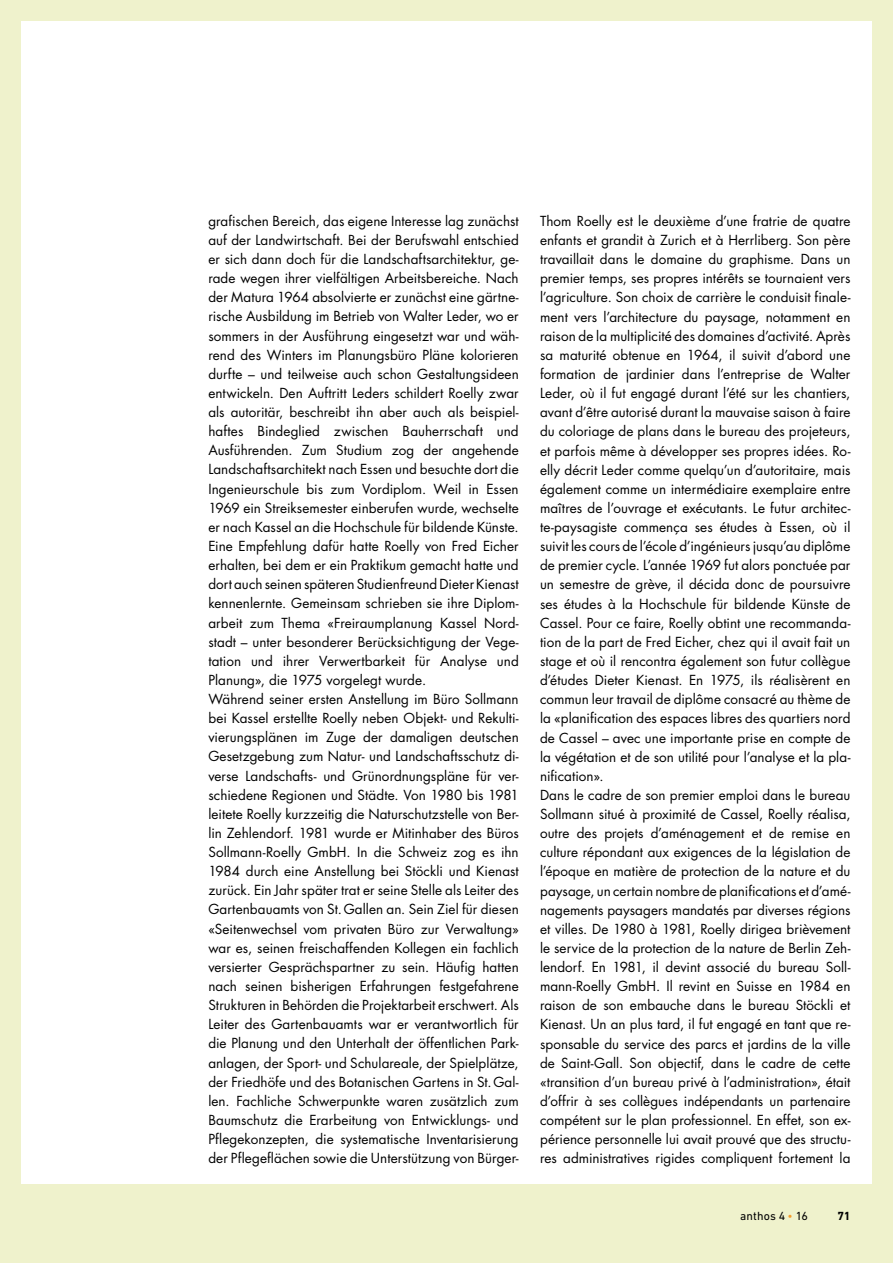
<style>
.page{position:relative;width:893px;height:1263px;background:#eff2cc}
.page>*{position:absolute;margin:0;border:0;box-sizing:border-box;transform-origin:0 0}
.t1{font:13.5px/19.2px "Futura Std";letter-spacing:.005em;color:#000}
.t2{font:12px "DIN Next LT Pro";letter-spacing:.01em;color:#000}
.t3{font:700 12px "DIN Next LT Pro";color:#000}
.s1{color:#f59b2b}
</style>
<div class="page">
<div style="left:21px;top:21px;width:851px;height:1163px;background:#fff"></div>
<p class="t1" style="left:208px;top:211px;width:312px">grafischen Bereich, das eigene Interesse lag zunächst auf der Landwirtschaft. Bei der Berufswahl entschied er sich dann doch für die Landschaftsarchitektur, ge&shy;rade wegen ihrer vielfältigen Arbeitsbereiche. Nach der Matura 1964 absolvierte er zunächst eine gärtne&shy;rische Ausbildung im Betrieb von Walter Leder, wo er sommers in der Ausführung eingesetzt war und wäh&shy;rend des Winters im Planungsbüro Pläne kolorieren durfte – und teilweise auch schon Gestaltungsideen entwickeln. Den Auftritt Leders schildert Roelly zwar als autoritär, beschreibt ihn aber auch als beispiel&shy;haftes Bindeglied zwischen Bauherrschaft und Ausführenden. Zum Studium zog der angehende Landschaftsarchitekt nach Essen und besuchte dort die Ingenieurschule bis zum Vordiplom. Weil in Essen 1969 ein Streiksemester einberufen wurde, wechselte er nach Kassel an die Hochschule für bildende Künste.<br>Eine Empfehlung dafür hatte Roelly von Fred Eicher erhalten, bei dem er ein Praktikum gemacht hatte und dort auch seinen späteren Studienfreund Dieter Kienast kennenlernte. Gemeinsam schrieben sie ihre Diplom&shy;arbeit zum Thema «Freiraumplanung Kassel Nord&shy;stadt – unter besonderer Berücksichtigung der Vege&shy;tation und ihrer Verwertbarkeit für Analyse und Planung», die 1975 vorgelegt wurde.<br>Während seiner ersten Anstellung im Büro Sollmann bei Kassel erstellte Roelly neben Objekt- und Rekulti&shy;vierungsplänen im Zuge der damaligen deutschen Gesetzgebung zum Natur- und Landschaftsschutz di&shy;verse Landschafts- und Grünordnungspläne für ver&shy;schiedene Regionen und Städte. Von 1980 bis 1981 leitete Roelly kurzzeitig die Naturschutzstelle von Ber&shy;lin Zehlendorf. 1981 wurde er Mitinhaber des Büros Sollmann-Roelly GmbH. In die Schweiz zog es ihn 1984 durch eine Anstellung bei Stöckli und Kienast zurück. Ein Jahr später trat er seine Stelle als Leiter des Gartenbauamts von St.Gallen an. Sein Ziel für diesen «Seitenwechsel vom privaten Büro zur Verwaltung» war es, seinen freischaffenden Kollegen ein fachlich versierter Gesprächspartner zu sein. Häufig hatten nach seinen bisherigen Erfahrungen festgefahrene Strukturen in Behörden die Projektarbeit erschwert. Als Leiter des Gartenbauamts war er verantwortlich für die Planung und den Unterhalt der öffentlichen Park&shy;anlagen, der Sport- und Schulareale, der Spielplätze, der Friedhöfe und des Botanischen Gartens in St.Gal&shy;len. Fachliche Schwerpunkte waren zusätzlich zum Baumschutz die Erarbeitung von Entwicklungs- und Pflegekonzepten, die systematische Inventarisierung der Pflegeflächen sowie die Unterstützung von Bürger-</p>
<p class="t1" style="left:540px;top:212px;width:312px">Thom Roelly est le deuxième d’une fratrie de quatre enfants et grandit à Zurich et à Herrliberg. Son père travaillait dans le domaine du graphisme. Dans un premier temps, ses propres intérêts se tournaient vers l’agriculture. Son choix de carrière le conduisit finale&shy;ment vers l’architecture du paysage, notamment en raison de la multiplicité des domaines d’activité. Après sa maturité obtenue en 1964, il suivit d’abord une formation de jardinier dans l’entreprise de Walter Leder, où il fut engagé durant l’été sur les chantiers, avant d’être autorisé durant la mauvaise saison à faire du coloriage de plans dans le bureau des projeteurs, et parfois même à développer ses propres idées. Ro&shy;elly décrit Leder comme quelqu’un d’autoritaire, mais également comme un intermédiaire exemplaire entre maîtres de l’ouvrage et exécutants. Le futur architec&shy;te-paysagiste commença ses études à Essen, où il suivit les cours de l’école d’ingénieurs jusqu’au diplôme de premier cycle. L’année 1969 fut alors ponctuée par un semestre de grève, il décida donc de poursuivre ses études à la Hochschule für bildende Künste de Cassel. Pour ce faire, Roelly obtint une recommanda&shy;tion de la part de Fred Eicher, chez qui il avait fait un stage et où il rencontra également son futur collègue d’études Dieter Kienast. En 1975, ils réalisèrent en commun leur travail de diplôme consacré au thème de la «planification des espaces libres des quartiers nord de Cassel – avec une importante prise en compte de la végétation et de son utilité pour l’analyse et la pla&shy;nification».<br>Dans le cadre de son premier emploi dans le bureau Sollmann situé à proximité de Cassel, Roelly réalisa, outre des projets d’aménagement et de remise en culture répondant aux exigences de la législation de l’époque en matière de protection de la nature et du paysage, un certain nombre de planifications et d’amé&shy;nagements paysagers mandatés par diverses régions et villes. De 1980 à 1981, Roelly dirigea brièvement le service de la protection de la nature de Berlin Zeh&shy;lendorf. En 1981, il devint associé du bureau Soll&shy;mann-Roelly GmbH. Il revint en Suisse en 1984 en raison de son embauche dans le bureau Stöckli et Kienast. Un an plus tard, il fut engagé en tant que re&shy;sponsable du service des parcs et jardins de la ville de Saint-Gall. Son objectif, dans le cadre de cette «transition d’un bureau privé à l’administration», était d’offrir à ses collègues indépendants un partenaire compétent sur le plan professionnel. En effet, son ex&shy;périence personnelle lui avait prouvé que des structu&shy;res administratives rigides compliquent fortement la</p>
<p class="t2" style="left:740px;top:1209px;width:69px">anthos 4 <span class="s1">•</span> 16</p>
<p class="t3" style="left:837px;top:1209px;width:15px">71</p>
</div>
